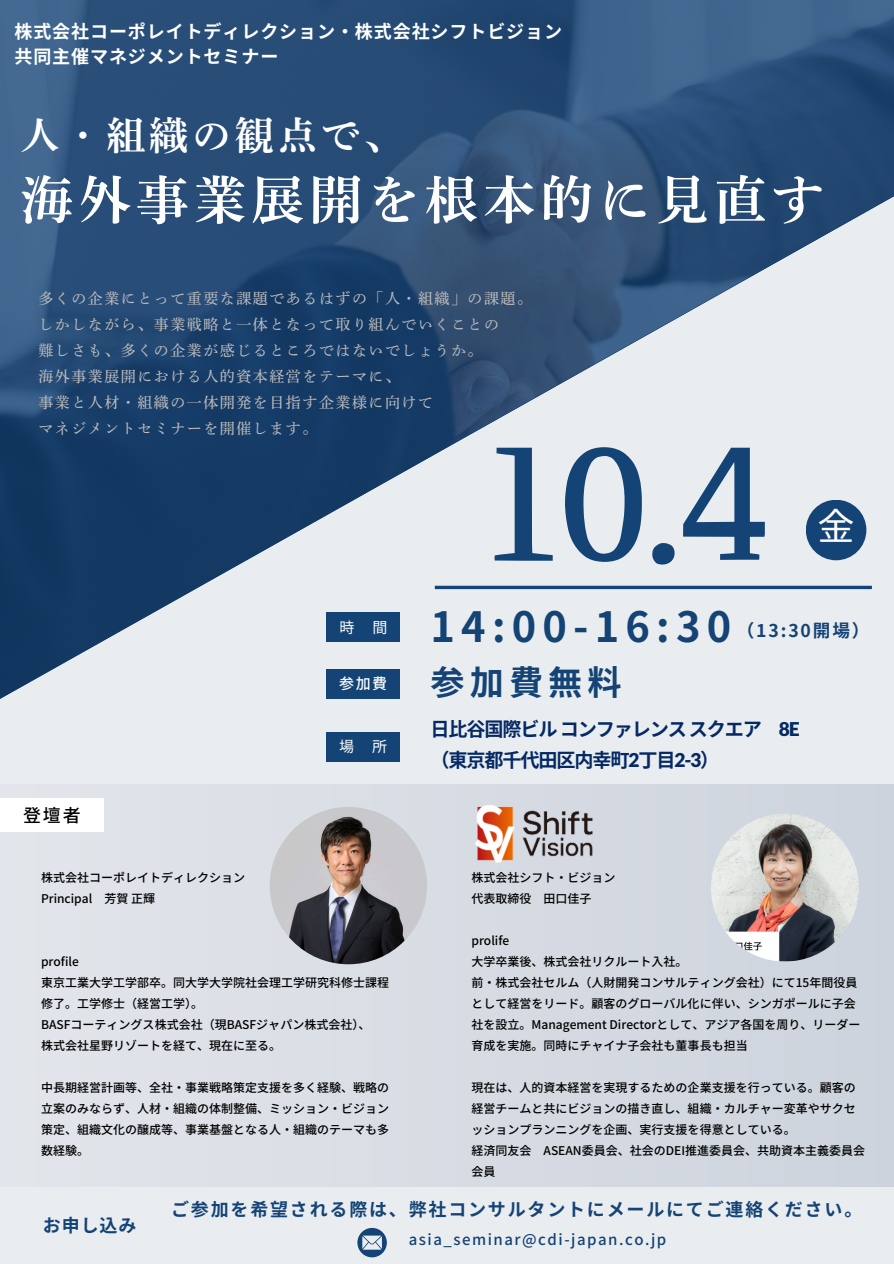
<style>
.page{position:relative;width:894px;height:1264px;background:#fff}
.page>*{position:absolute;margin:0;border:0;box-sizing:border-box;transform-origin:0 0}
.t1{font:166.05px "Canva Bumper Crop JP";color:#144376}
.t2{font:52.5px "DMT Shuei Min Pr 6 B";letter-spacing:.1em;color:#fff}
.t3{font:700 41.55px "Noto Sans JP";letter-spacing:.15em;color:#144376}
.t4{font:39px "DMT Shuei Min Pr 6 B";letter-spacing:.1em;color:#fff}
.t5{font:37.2px "Noto Sans CJ Ksc";color:#fff}
.t6{font:700 34.05px "Noto Sans JP";letter-spacing:.15em;color:#144376}
.t7{font:700 19.2px/31.5px "Noto Sans CJ Ksc";letter-spacing:-.06em;color:#042964}
.t8{font:700 18px/24.8px "Noto Sans CJ Ksc";letter-spacing:.05em;color:#fff}
.t9{font:700 18px "Noto Sans JP";letter-spacing:.1em;color:#144376}
.t10{font:500 18px "Noto Sans JP";color:#000}
.t11{font:700 17.55px "Noto Sans JP";letter-spacing:.105em;color:#144376}
.t12{font:15px/25.8px "DMT Shuei Min Pr 6 M";letter-spacing:.1em;color:#bebcbe}
.t13{font:500 15px "Noto Sans JP";letter-spacing:.1em;color:#144376}
.t14{font:15px "Noto Sans JP";color:#fff}
.t15{font:500 15px "Noto Sans JP";color:#fff}
.t16{font:500 12px/21px "Noto Sans JP";color:#000}
.s1{font-family:"Lato Latin";font-weight:900}
</style>
<div class="page">
<div style="left:0;top:0;width:893px;height:1263px;background:#eaedf0"></div>
<img style="left:0;top:0;width:893px;height:698px">
<div style="left:0;top:784px;width:893px;height:402px;background:#d8dce4"></div>
<img style="left:710px;top:813px;width:148px;height:148px;border-radius:50%">
<img style="left:269px;top:807px;width:158px;height:157px;border-radius:50%">
<div style="left:0;top:798px;width:104px;height:34px;background:#fff"></div>
<svg style="left:357px;top:1227px;width:29px;height:30px"></svg>
<div style="left:805px;top:500px;width:61px;height:60px;background:#144376;border-radius:50%"></div>
<svg style="left:434px;top:585px;width:437px;height:4px;background:#3c638c"></svg>
<div style="left:326px;top:612px;width:74px;height:30px;background:#144376"></div>
<div style="left:326px;top:669px;width:74px;height:29px;background:#144376"></div>
<div style="left:326px;top:732px;width:74px;height:30px;background:#144376"></div>
<img style="left:475px;top:805px;width:118px;height:57px">
<p class="t8" style="left:14px;top:18px;width:549px">株式会社コーポレイトディレクション・株式会社シフトビジョン共同主催マネジメントセミナー</p>
<p class="t4" style="left:21px;top:115px;width:384px">人・組織の観点で、</p>
<p class="t2" style="left:21px;top:173px;width:805px">海外事業展開を根本的に見直す</p>
<h4 class="t12" style="left:38px;top:286px;width:495px">多くの企業にとって重要な課題であるはずの「人・組織」の課題。しかしながら、事業戦略と一体となって取り組んでいくことの<br>難しさも、多くの企業が感じるところではないでしょうか。<br>海外事業展開における人的資本経営をテーマに、<br>事業と人材・組織の一体開発を目指す企業様に向けて<br>マネジメントセミナーを開催します。</h4>
<h2 class="t1" style="left:489px;top:410px;width:280px">10.4</h2>
<p class="t5" style="left:817px;top:497px;width:36px">金</p>
<p class="t14" style="left:339px;top:615px;width:49px">時 間</p>
<p class="t15" style="left:339px;top:671px;width:49px">参加費</p>
<h5 class="t10" style="left:23px;top:801px;width:59px">登壇者</h5>
<p class="t16" style="left:41px;top:866px;width:206px">株式会社コーポレイトディレクション</p>
<p class="t16" style="left:41px;top:887px;width:115px">Principal 芳賀正輝</p>
<p class="t14" style="left:339px;top:734px;width:49px">場 所</p>
<p class="t16" style="left:41px;top:950px;width:39px">profile</p>
<p class="t16" style="left:41px;top:971px;width:350px">東京工業大学工学部卒。同大学大学院社会理工学研究科修士課程修了。工学修士（経営工学）。</p>
<p class="t16" style="left:41px;top:1013px;width:331px">BASFコーティングス株式会社（現BASFジャパン株式会社）、</p>
<p class="t16" style="left:41px;top:1034px;width:242px">株式会社星野リゾートを経て、現在に至る。</p>
<p class="t16" style="left:41px;top:1076px;width:350px;text-align:justify">中長期経営計画等、全社・事業戦略策定支援を多く経験、戦略の立案のみならず、人材・組織の体制整備、ミッション・ビジョン策定、組織文化の醸成等、事業基盤となる人・組織のテーマも多数経験。</p>
<h6 class="t3" style="left:430px;top:593px;width:302px">14:00-16:30</h6>
<h6 class="t6" style="left:430px;top:655px;width:192px">参加費無料</h6>
<h5 class="t11" style="left:736px;top:617px;width:134px">（13:30開場）</h5>
<h4 class="t7" style="left:430px;top:712px;width:371px">日比谷国際ビルコンファレンススクエア <span class="s1">8E</span>（東京都千代田区内幸町<span class="s1">2</span>丁目 <span class="s1">2-3</span>）</h4>
<p class="t16" style="left:471px;top:866px;width:146px">株式会社シフト・ビジョン</p>
<p class="t16" style="left:471px;top:887px;width:120px">代表取締役 田口佳子</p>
<p class="t16" style="left:471px;top:929px;width:39px">prolife</p>
<p class="t16" style="left:471px;top:950px;width:218px">大学卒業後、株式会社リクルート入社。</p>
<p class="t16" style="left:471px;top:971px;width:390px">前・株式会社セルム（人財開発コンサルティング会社）にて15年間役員として経営をリード。顧客のグローバル化に伴い、シンガポールに子会社を設立。Management Directorとして、アジア各国を周り、リーダー育成を実施。同時にチャイナ子会社も董事長も担当</p>
<p class="t16" style="left:471px;top:1076px;width:386px;text-align:justify">現在は、人的資本経営を実現するための企業支援を行っている。顧客の経営チームと共にビジョンの描き直し、組織・カルチャー変革やサクセッションプランニングを企画、実行支援を得意としている。</p>
<p class="t16" style="left:471px;top:1139px;width:395px">経済同友会 ASEAN委員会、社会のDEI推進委員会、共助資本主義委員会会員</p>
<h3 class="t9" style="left:43px;top:1211px;width:95px">お申し込み</h3>
<h1 class="t9" style="left:171px;top:1194px;width:692px">ご参加を希望される際は、弊社コンサルタントにメールにてご連絡ください。</h1>
<h5 class="t13" style="left:408px;top:1227px;width:259px">asia_seminar@cdi-japan.co.jp</h5>
</div>
